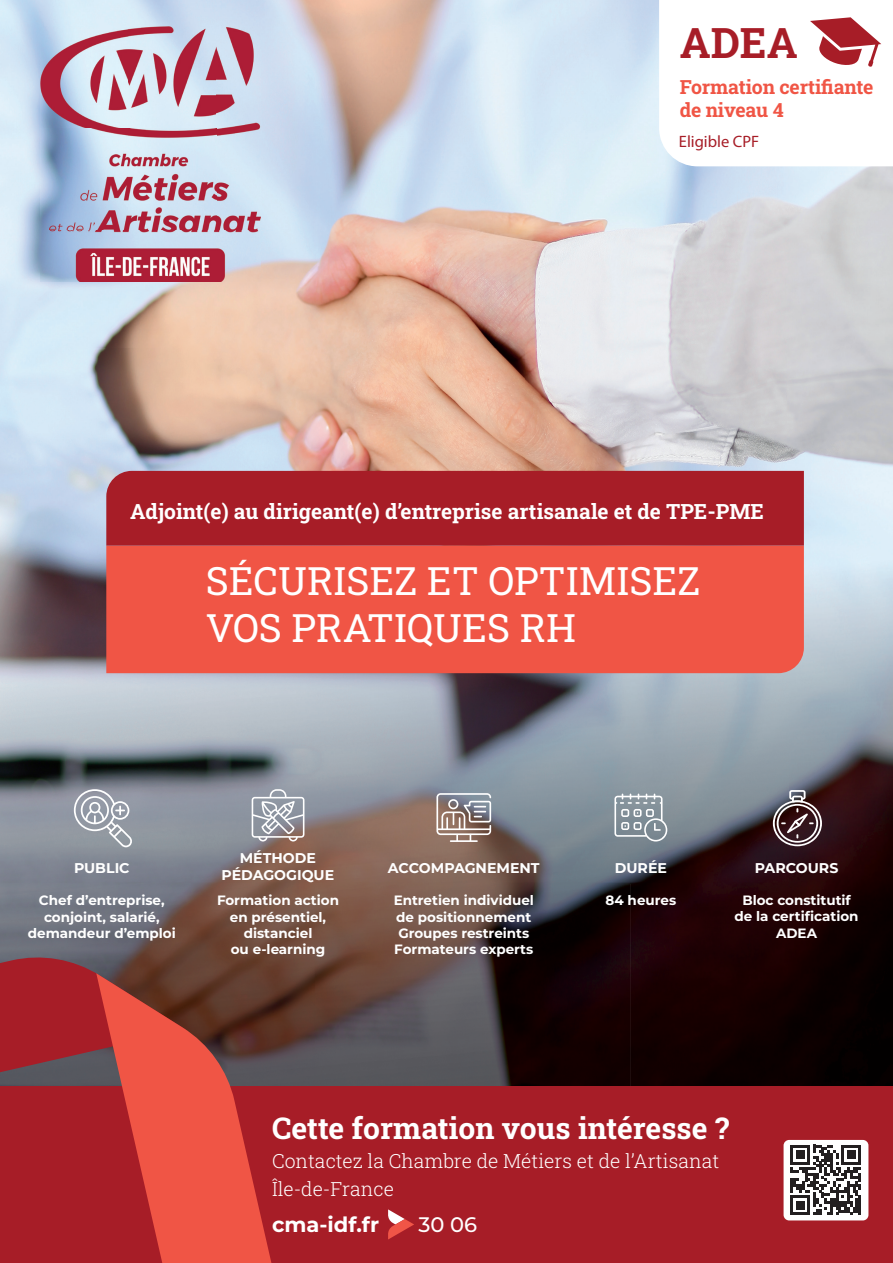
<style>
.page{position:relative;width:893px;height:1263px;background:#fff}
.page>*{position:absolute;margin:0;border:0;box-sizing:border-box;transform-origin:0 0}
.t1{font:42px "Roboto Slab";color:#a71d27}
.t2{font:39px/46.8px "Roboto Slab";color:#fff}
.t3{font:30px "Roboto Slab";color:#fff}
.t4{font:21px "Roboto Slab";color:#fff}
.t5{font:700 21px "Montserrat";color:#fff}
.t6{font:500 21px "Montserrat";color:#fff}
.t7{font:19.5px/28.5px "Roboto Slab";color:#fff}
.t8{font:19.5px/23.4px "Roboto Slab";letter-spacing:-.01em;color:#f05545}
.t9{font:16.5px "Myriad Pro";color:#a71d27}
.t10{font:700 14.1px/17px "Montserrat";color:#fff;text-align:center}
.t11{font:700 13.5px/16.2px "Montserrat";color:#fff;text-align:center}
</style>
<div class="page">
<img style="left:0;top:0;width:893px;height:348px">
<img style="left:0;top:348px;width:788px;height:535px">
<img style="left:788px;top:348px;width:105px;height:738px">
<img style="left:0;top:883px;width:630px;height:203px">
<img style="left:630px;top:883px;width:158px;height:203px">
<div style="left:0;top:1086px;width:893px;height:177px;background:#a71d27"></div>
<svg style="left:0;top:953px;width:186px;height:133px;background:#8d2f37"></svg>
<svg style="left:96px;top:973px;width:211px;height:290px"></svg>
<svg style="left:74px;top:789px;width:59px;height:58px;background:#a7acb4"></svg>
<svg style="left:252px;top:789px;width:52px;height:52px"></svg>
<svg style="left:614px;top:794px;width:53px;height:47px;background:#9ea8af"></svg>
<svg style="left:436px;top:793px;width:55px;height:49px"></svg>
<svg style="left:659px;top:0;width:234px;height:166px"></svg>
<svg style="left:773px;top:790px;width:49px;height:56px;background:#6a585c"></svg>
<div style="left:106px;top:546px;width:698px;height:127px;background:#f05545"></div>
<div style="left:106px;top:471px;width:698px;height:75px;background:#a71d27"></div>
<img style="left:40px;top:27px;width:221px;height:255px">
<svg style="left:388px;top:1209px;width:26px;height:30px"></svg>
<div style="left:784px;top:1140px;width:84px;height:80px;background:#fff;border-radius:6px"></div>
<svg style="left:790px;top:1145px;width:71px;height:70px"></svg>
<h1 class="t1" style="left:680px;top:14px;width:120px">ADEA</h1>
<h3 class="t8" style="left:680px;top:74px;width:195px">Formation certifiante de niveau 4</h3>
<p class="t9" style="left:679px;top:131px;width:82px">Eligible CPF</p>
<h3 class="t4" style="left:130px;top:497px;width:635px">Adjoint(e) au dirigeant(e) d’entreprise artisanale et de TPE-PME</h3>
<h2 class="t2" style="left:206px;top:556px;width:496px">SÉCURISEZ ET OPTIMISEZ<br>VOS PRATIQUES RH</h2>
<p class="t10" style="left:74px;top:859px;width:57px">PUBLIC</p>
<p class="t11" style="left:28px;top:892px;width:150px">Chef d’entreprise, conjoint, salarié, demandeur d’emploi</p>
<p class="t10" style="left:221px;top:848px;width:114px">MÉTHODE<br>PÉDAGOGIQUE</p>
<p class="t11" style="left:217px;top:892px;width:124px">Formation action en présentiel, distanciel<br>ou e-learning</p>
<p class="t10" style="left:388px;top:859px;width:153px">ACCOMPAGNEMENT</p>
<p class="t11" style="left:394px;top:892px;width:142px;text-align:left">Entretien individuel de positionnement<br>Groupes restreints<br>Formateurs experts</p>
<p class="t10" style="left:615px;top:859px;width:54px">DURÉE</p>
<p class="t11" style="left:606px;top:892px;width:72px">84 heures</p>
<p class="t10" style="left:755px;top:859px;width:85px">PARCOURS</p>
<p class="t11" style="left:734px;top:891px;width:126px">Bloc constitutif de la certification<br>ADEA</p>
<h3 class="t3" style="left:272px;top:1107px;width:459px">Cette formation vous intéresse ?</h3>
<h3 class="t7" style="left:272px;top:1146px;width:449px">Contactez la Chambre de Métiers et de l’Artisanat<br>Île-de-France</h3>
<h3 class="t5" style="left:272px;top:1209px;width:109px">cma-idf.fr</h3>
<h3 class="t6" style="left:419px;top:1210px;width:60px">30 06</h3>
</div>
